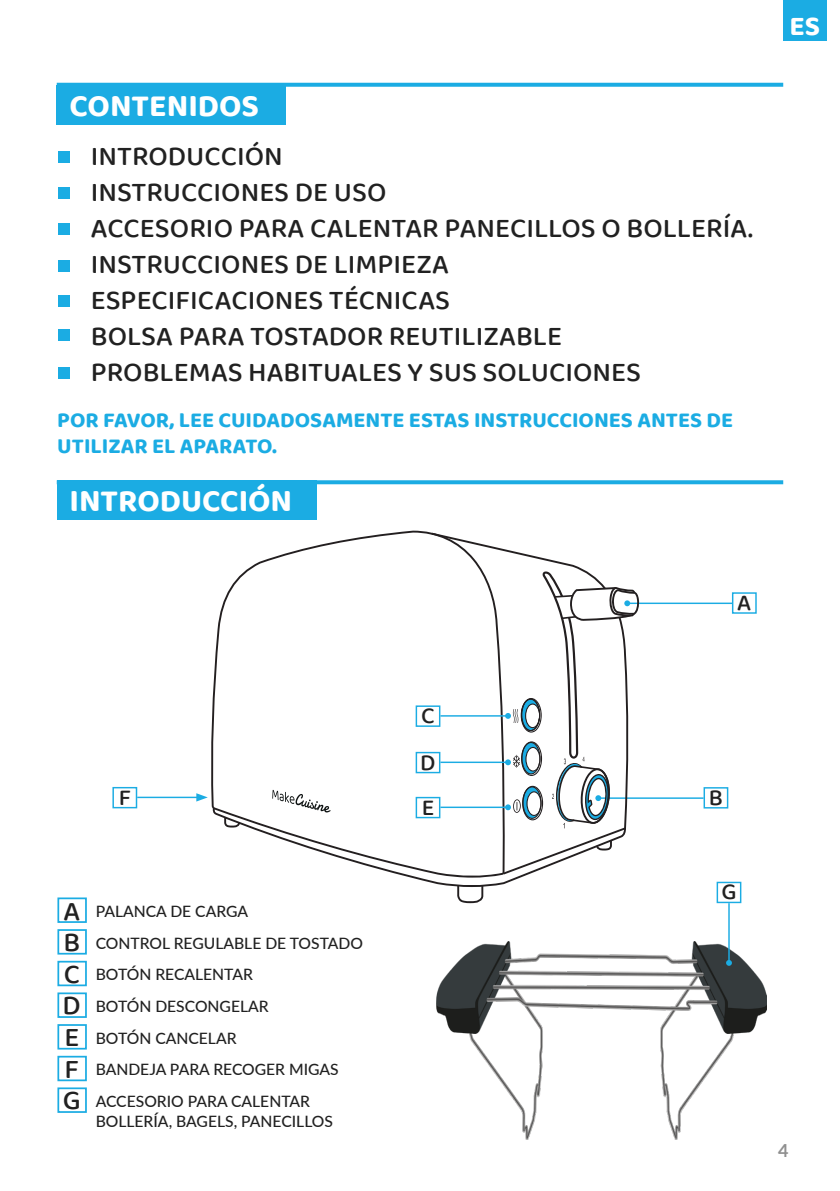
<style>
.page{position:relative;width:840px;height:1191px;background:#fff}
.page>*{position:absolute;margin:0;border:0;box-sizing:border-box;transform-origin:0 0}
.t1{font:700 32px "Baloo 2";color:#fff}
.t2{font:500 28px "Baloo 2";color:#212121}
.t3{font:700 28px "Baloo 2";color:#fff}
.t4{font:500 27.8px "Baloo 2";color:#212121}
.t5{font:500 23.4px "Baloo 2";color:#212121}
.t6{font:700 22px/26.4px "Baloo 2";color:#1bace3}
.t7{font:700 18px "Lato";color:#909090}
.t8{font:500 15.6px "Lato";color:#212121}
</style>
<div class="page">
<div style="left:782px;top:0;width:43px;height:41px;background:#1bace3"></div>
<div style="left:59px;top:151px;width:11px;height:11px;background:#1bace3"></div>
<div style="left:59px;top:188px;width:11px;height:11px;background:#1bace3"></div>
<div style="left:59px;top:223px;width:11px;height:11px;background:#1bace3"></div>
<div style="left:59px;top:260px;width:11px;height:11px;background:#1bace3"></div>
<div style="left:59px;top:295px;width:11px;height:11px;background:#1bace3"></div>
<div style="left:59px;top:330px;width:11px;height:11px;background:#1bace3"></div>
<div style="left:59px;top:367px;width:11px;height:11px;background:#1bace3"></div>
<div style="left:57px;top:86px;width:229px;height:39px;background:#1bace3"></div>
<svg style="left:57px;top:83px;width:725px;height:4px;background:#24afe4"></svg>
<div style="left:57px;top:480px;width:259px;height:40px;background:#1bace3"></div>
<svg style="left:316px;top:480px;width:466px;height:4px;background:#2ab1e4"></svg>
<hr style="left:627px;top:602px;width:105px;height:2px;background:#1bace3">
<hr style="left:598px;top:797px;width:105px;height:2px;background:#1bace3">
<div style="left:731px;top:592px;width:25px;height:22px;border:1px solid #1bace3"></div>
<div style="left:703px;top:787px;width:25px;height:21px;border:1px solid #1bace3"></div>
<div style="left:716px;top:881px;width:25px;height:22px;border:1px solid #1bace3"></div>
<hr style="left:137px;top:796px;width:62px;height:2px;background:#1bace3">
<svg style="left:196px;top:533px;width:443px;height:370px"></svg>
<div style="left:415px;top:705px;width:25px;height:22px;border:1px solid #1bace3"></div>
<div style="left:415px;top:752px;width:25px;height:21px;border:1px solid #1bace3"></div>
<div style="left:415px;top:797px;width:25px;height:21px;border:1px solid #1bace3"></div>
<div style="left:112px;top:787px;width:25px;height:21px;border:1px solid #1bace3"></div>
<img style="left:436px;top:941px;width:330px;height:199px">
<hr style="left:727px;top:903px;width:2px;height:60px;background:#1bace3">
<svg style="left:725px;top:960px;width:6px;height:5px"></svg>
<div style="left:57px;top:897px;width:30px;height:26px;border:2px solid #1bace3"></div>
<div style="left:57px;top:929px;width:30px;height:25px;border:2px solid #1bace3"></div>
<div style="left:57px;top:960px;width:30px;height:26px;border:2px solid #1bace3"></div>
<div style="left:57px;top:992px;width:30px;height:26px;border:2px solid #1bace3"></div>
<div style="left:57px;top:1024px;width:30px;height:25px;border:2px solid #1bace3"></div>
<div style="left:57px;top:1055px;width:30px;height:26px;border:2px solid #1bace3"></div>
<div style="left:57px;top:1087px;width:30px;height:25px;border:2px solid #1bace3"></div>
<p class="t1" style="left:69px;top:86px;width:191px">CONTENIDOS</p>
<p class="t2" style="left:91px;top:136px;width:193px">INTRODUCCIÓN</p>
<p class="t2" style="left:91px;top:172px;width:297px">INSTRUCCIONES DE USO</p>
<p class="t2" style="left:91px;top:208px;width:663px">ACCESORIO PARA CALENTAR PANECILLOS O BOLLERÍA.</p>
<p class="t2" style="left:91px;top:244px;width:359px">INSTRUCCIONES DE LIMPIEZA</p>
<p class="t2" style="left:91px;top:280px;width:360px">ESPECIFICACIONES TÉCNICAS</p>
<p class="t2" style="left:91px;top:316px;width:472px">BOLSA PARA TOSTADOR REUTILIZABLE</p>
<p class="t2" style="left:91px;top:352px;width:551px">PROBLEMAS HABITUALES Y SUS SOLUCIONES</p>
<p class="t6" style="left:57px;top:406px;width:677px">POR FAVOR, LEE CUIDADOSAMENTE ESTAS INSTRUCCIONES ANTES DE<br>UTILIZAR EL APARATO.</p>
<p class="t1" style="left:69px;top:481px;width:224px">INTRODUCCIÓN</p>
<p class="t5" style="left:736px;top:585px;width:16px">A</p>
<p class="t3" style="left:788px;top:9px;width:32px">ES</p>
<p class="t5" style="left:119px;top:780px;width:14px">F</p>
<p class="t4" style="left:63px;top:891px;width:18px">A</p>
<p class="t4" style="left:63px;top:922px;width:18px">B</p>
<p class="t4" style="left:64px;top:954px;width:18px">C</p>
<p class="t4" style="left:63px;top:985px;width:20px">D</p>
<p class="t4" style="left:64px;top:1017px;width:16px">E</p>
<p class="t4" style="left:64px;top:1049px;width:16px">F</p>
<p class="t4" style="left:63px;top:1080px;width:19px">G</p>
<p class="t8" style="left:96px;top:900px;width:154px">PALANCA DE CARGA</p>
<p class="t8" style="left:96px;top:932px;width:269px">CONTROL REGULABLE DE TOSTADO</p>
<p class="t8" style="left:96px;top:963px;width:159px">BOTÓN RECALENTAR</p>
<p class="t8" style="left:96px;top:995px;width:174px">BOTÓN DESCONGELAR</p>
<p class="t8" style="left:96px;top:1026px;width:142px">BOTÓN CANCELAR</p>
<p class="t8" style="left:96px;top:1058px;width:244px">BANDEJA PARA RECOGER MIGAS</p>
<p class="t8" style="left:96px;top:1090px;width:216px">ACCESORIO PARA CALENTAR</p>
<p class="t8" style="left:96px;top:1110px;width:239px">BOLLERÍA, BAGELS, PANECILLOS</p>
<p class="t5" style="left:421px;top:699px;width:15px">C</p>
<p class="t5" style="left:420px;top:745px;width:17px">D</p>
<p class="t5" style="left:421px;top:790px;width:14px">E</p>
<p class="t5" style="left:708px;top:780px;width:16px">B</p>
<p class="t5" style="left:721px;top:875px;width:17px">G</p>
<p class="t7" style="left:777px;top:1137px;width:12px">4</p>
</div>
